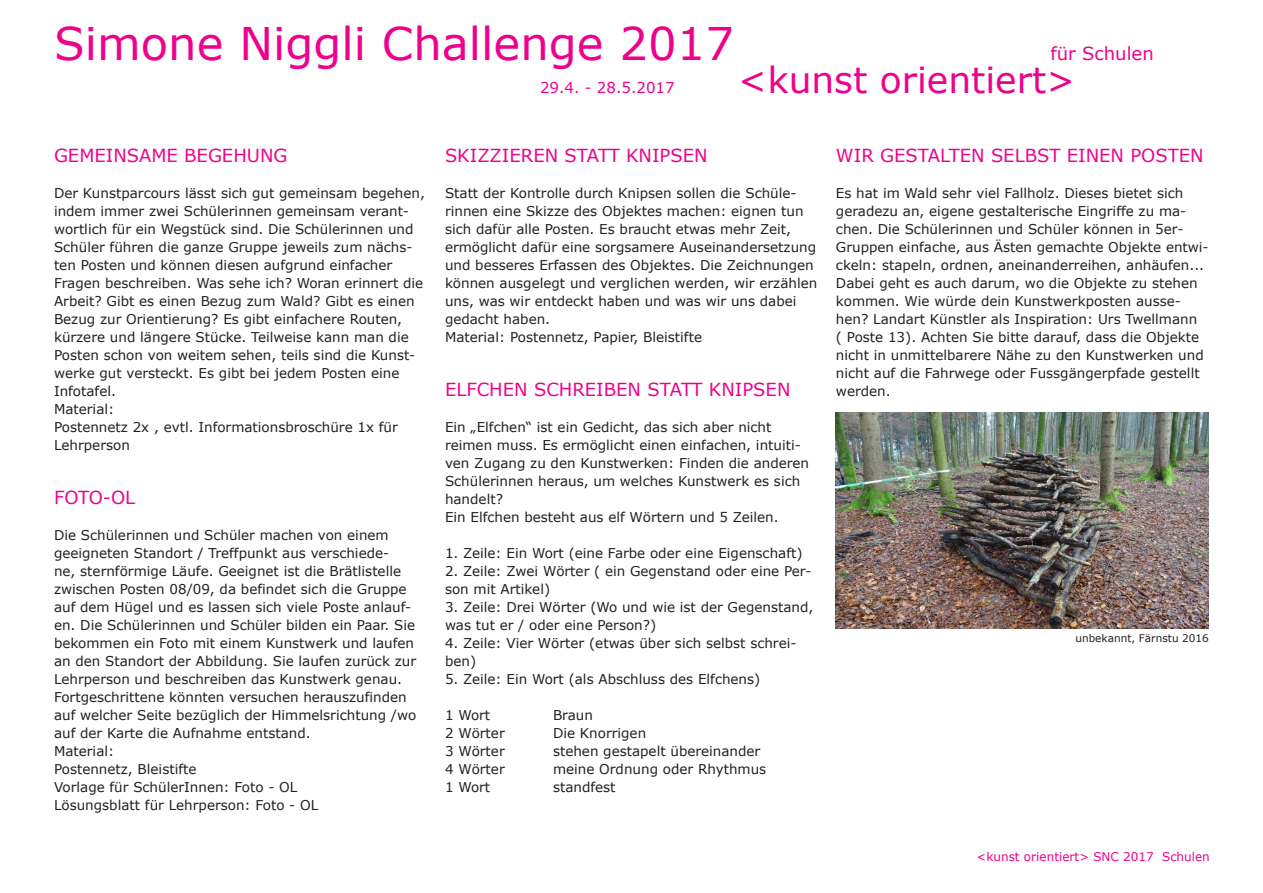
<style>
.page{position:relative;width:1263px;height:893px;background:#fff}
.page>*{position:absolute;margin:0;border:0;box-sizing:border-box;transform-origin:0 0}
.t1{font:45px "Verdana";color:#ed028c}
.t2{font:36px "Verdana";color:#ed028c}
.t3{font:18px "Verdana";color:#ed028c}
.t4{font:15px "Verdana";color:#ed028c}
.t5{font:13.5px/18px "Verdana";color:#231f20}
.t6{font:12px "Verdana";color:#ed028c}
.t7{font:10.5px "Verdana";color:#231f20}
</style>
<div class="page">
<img style="left:836px;top:412px;width:373px;height:216px">
<p class="t1" style="left:54px;top:12px;width:681px">Simone Niggli Challenge 2017</p>
<p class="t4" style="left:540px;top:77px;width:136px">29.4. - 28.5.2017</p>
<p class="t3" style="left:1050px;top:41px;width:105px">für Schulen</p>
<p class="t2" style="left:738px;top:55px;width:339px">&lt;kunst orientiert&gt;</p>
<p class="t3" style="left:54px;top:143px;width:235px">GEMEINSAME BEGEHUNG</p>
<p class="t5" style="left:54px;top:184px;width:372px">Der Kunstparcours lässt sich gut gemeinsam begehen, indem immer zwei Schülerinnen gemeinsam verant&shy;wortlich für ein Wegstück sind. Die Schülerinnen und Schüler führen die ganze Gruppe jeweils zum nächs&shy;ten Posten und können diesen aufgrund einfacher Fragen beschreiben. Was sehe ich? Woran erinnert die Arbeit? Gibt es einen Bezug zum Wald? Gibt es einen Bezug zur Orientierung? Es gibt einfachere Routen, kürzere und längere Stücke. Teilweise kann man die Posten schon von weitem sehen, teils sind die Kunst&shy;werke gut versteckt. Es gibt bei jedem Posten eine Infotafel.</p>
<p class="t5" style="left:54px;top:400px;width:62px">Material:</p>
<p class="t5" style="left:54px;top:418px;width:345px">Postennetz 2x , evtl. Informationsbroschüre 1x für<br>Lehrperson</p>
<p class="t3" style="left:54px;top:485px;width:83px">FOTO-OL</p>
<p class="t5" style="left:54px;top:526px;width:364px">Die Schülerinnen und Schüler machen von einem geeigneten Standort / Treffpunkt aus verschiede-<br>ne, sternförmige Läufe. Geeignet ist die Brätlistelle zwischen Posten 08/09, da befindet sich die Gruppe auf dem Hügel und es lassen sich viele Poste anlauf&shy;en. Die Schülerinnen und Schüler bilden ein Paar. Sie bekommen ein Foto mit einem Kunstwerk und laufen an den Standort der Abbildung. Sie laufen zurück zur Lehrperson und beschreiben das Kunstwerk genau.<br>Fortgeschrittene könnten versuchen herauszufinden auf welcher Seite bezüglich der Himmelsrichtung /wo auf der Karte die Aufnahme entstand.</p>
<p class="t5" style="left:54px;top:742px;width:62px">Material:</p>
<p class="t5" style="left:54px;top:760px;width:144px">Postennetz, Bleistifte</p>
<p class="t5" style="left:54px;top:778px;width:245px">Vorlage für SchülerInnen: Foto - OL</p>
<p class="t5" style="left:54px;top:796px;width:266px">Lösungsblatt für Lehrperson: Foto - OL</p>
<p class="t3" style="left:445px;top:143px;width:264px">SKIZZIEREN STATT KNIPSEN</p>
<p class="t5" style="left:445px;top:184px;width:374px">Statt der Kontrolle durch Knipsen sollen die Schüle&shy;rinnen eine Skizze des Objektes machen: eignen tun sich dafür alle Posten. Es braucht etwas mehr Zeit, ermöglicht dafür eine sorgsamere Auseinandersetzung und besseres Erfassen des Objektes. Die Zeichnungen können ausgelegt und verglichen werden, wir erzählen uns, was wir entdeckt haben und was wir uns dabei gedacht haben.</p>
<p class="t5" style="left:445px;top:328px;width:259px">Material: Postennetz, Papier, Bleistifte</p>
<p class="t3" style="left:445px;top:377px;width:347px">ELFCHEN SCHREIBEN STATT KNIPSEN</p>
<p class="t5" style="left:445px;top:418px;width:366px">Ein „Elfchen“ ist ein Gedicht, das sich aber nicht reimen muss. Es ermöglicht einen einfachen, intuiti&shy;ven Zugang zu den Kunstwerken: Finden die anderen Schülerinnen heraus, um welches Kunstwerk es sich handelt?</p>
<p class="t5" style="left:445px;top:508px;width:335px">Ein Elfchen besteht aus elf Wörtern und 5 Zeilen.</p>
<p class="t5" style="left:445px;top:544px;width:359px">1. Zeile: Ein Wort (eine Farbe oder eine Eigenschaft)</p>
<p class="t5" style="left:445px;top:562px;width:368px">2. Zeile: Zwei Wörter ( ein Gegenstand oder eine Per&shy;son mit Artikel)</p>
<p class="t5" style="left:445px;top:598px;width:370px">3. Zeile: Drei Wörter (Wo und wie ist der Gegenstand, was tut er / oder eine Person?)</p>
<p class="t5" style="left:445px;top:634px;width:353px">4. Zeile: Vier Wörter (etwas über sich selbst schrei&shy;ben)</p>
<p class="t5" style="left:445px;top:670px;width:317px">5. Zeile: Ein Wort (als Abschluss des Elfchens)</p>
<p class="t5" style="left:445px;top:706px;width:47px">1 Wort</p>
<p class="t5" style="left:553px;top:706px;width:41px">Braun</p>
<p class="t5" style="left:445px;top:724px;width:61px">2 Wörter</p>
<p class="t5" style="left:553px;top:724px;width:95px">Die Knorrigen</p>
<p class="t5" style="left:445px;top:742px;width:61px">3 Wörter</p>
<p class="t5" style="left:553px;top:742px;width:209px">stehen gestapelt übereinander</p>
<p class="t5" style="left:445px;top:760px;width:61px">4 Wörter</p>
<p class="t5" style="left:553px;top:760px;width:215px">meine Ordnung oder Rhythmus</p>
<p class="t5" style="left:445px;top:778px;width:47px">1 Wort</p>
<p class="t5" style="left:553px;top:778px;width:64px">standfest</p>
<p class="t3" style="left:836px;top:143px;width:369px">WIR GESTALTEN SELBST EINEN POSTEN</p>
<p class="t5" style="left:836px;top:184px;width:374px">Es hat im Wald sehr viel Fallholz. Dieses bietet sich geradezu an, eigene gestalterische Eingriffe zu ma&shy;chen. Die Schülerinnen und Schüler können in 5er-Gruppen einfache, aus Ästen gemachte Objekte entwi&shy;ckeln: stapeln, ordnen, aneinanderreihen, anhäufen...<br>Dabei geht es auch darum, wo die Objekte zu stehen kommen. Wie würde dein Kunstwerkposten ausse&shy;hen? Landart Künstler als Inspiration: Urs Twellmann<br>( Poste 13). Achten Sie bitte darauf, dass die Objekte nicht in unmittelbarere Nähe zu den Kunstwerken und nicht auf die Fahrwege oder Fussgängerpfade gestellt werden.</p>
<p class="t7" style="left:1075px;top:631px;width:135px">unbekannt, Färnstu 2016</p>
<p class="t6" style="left:976px;top:848px;width:235px">&lt;kunst orientiert&gt; SNC 2017 Schulen</p>
</div>
